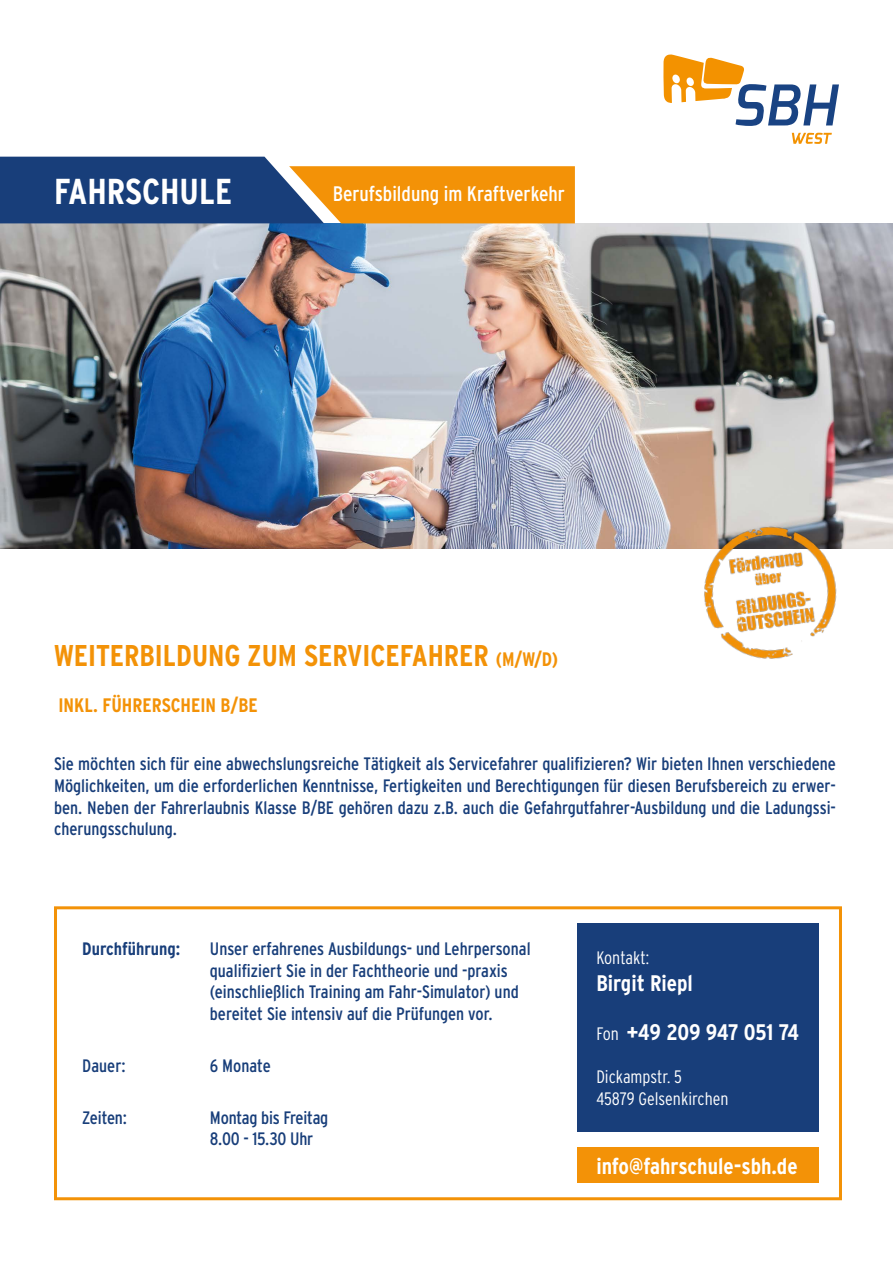
<style>
.page{position:relative;width:893px;height:1263px;background:#fff}
.page>*{position:absolute;margin:0;border:0;box-sizing:border-box;transform-origin:0 0}
.t1{font:700 36px "Interstate Condensed";color:#fff}
.t2{font:700 30px "Interstate Condensed";color:#f39207}
.t3{font:700 22.5px/48.6px "Interstate Condensed";color:#fff}
.t4{font:21px "Interstate Condensed";color:#fff}
.t5{font:700 19.5px "Interstate Condensed";color:#f39207}
.t6{font:18px/21.6px "Interstate Condensed";color:#183e7a}
.t7{font:300 18px/21.6px "Interstate Condensed";color:#fff}
.t8{font:700 18px "Interstate Condensed";color:#183e7a}
.s1{font-size:19.5px}
.s2{font-weight:300;font-size:18px}
</style>
<div class="page">
<div style="left:54px;top:906px;width:788px;height:294px;border:3px solid #f39207"></div>
<img style="left:0;top:223px;width:893px;height:326px">
<div style="left:578px;top:1147px;width:241px;height:36px;background:#f39207"></div>
<div style="left:578px;top:923px;width:241px;height:209px;background:#183e7a"></div>
<svg style="left:0;top:157px;width:575px;height:66px;background:#84715a"></svg>
<svg style="left:792px;top:133px;width:40px;height:11px"></svg>
<svg style="left:663px;top:54px;width:176px;height:72px"></svg>
<img style="left:693px;top:514px;width:153px;height:145px">
<h1 class="t1" style="left:54px;top:172px;width:180px">FAHRSCHULE</h1>
<p class="t4" style="left:333px;top:182px;width:234px">Berufsbildung im Kraftverkehr</p>
<h2 class="t2" style="left:54px;top:638px;width:506px">WEITERBILDUNG ZUM SERVICEFAHRER <span class="s1">(M/W/D)</span></h2>
<p class="t5" style="left:58px;top:694px;width:201px">INKL. FÜHRERSCHEIN B/BE</p>
<p class="t6" style="left:54px;top:753px;width:783px;text-align:justify">Sie möchten sich für eine abwechslungsreiche Tätigkeit als Servicefahrer qualifizieren? Wir bieten Ihnen verschiedene Möglichkeiten, um die erforderlichen Kenntnisse, Fertigkeiten und Berechtigungen für diesen Berufsbereich zu erwer&shy;ben. Neben der Fahrerlaubnis Klasse B/BE gehören dazu z.B. auch die Gefahrgutfahrer-Ausbildung und die Ladungssi&shy;cherungsschulung.</p>
<p class="t8" style="left:82px;top:938px;width:99px">Durchführung:</p>
<p class="t6" style="left:210px;top:938px;width:322px">Unser erfahrenes Ausbildungs- und Lehrpersonal qualifiziert Sie in der Fachtheorie und -praxis (einschließlich Training am Fahr-Simulator) und bereitet Sie intensiv auf die Prüfungen vor.</p>
<p class="t6" style="left:82px;top:1055px;width:45px">Dauer:</p>
<p class="t6" style="left:210px;top:1055px;width:63px">6 Monate</p>
<p class="t6" style="left:82px;top:1106px;width:46px">Zeiten:</p>
<p class="t6" style="left:210px;top:1106px;width:120px">Montag bis Freitag<br>8.00 - 15.30 Uhr</p>
<p class="t7" style="left:596px;top:947px;width:54px">Kontakt:</p>
<p class="t3" style="left:596px;top:959px;width:204px">Birgit Riepl<br><span class="s2">Fon</span> +49 209 947 051 74</p>
<p class="t7" style="left:596px;top:1066px;width:134px">Dickampstr. 5<br>45879 Gelsenkirchen</p>
<p class="t3" style="left:596px;top:1141px;width:203px">info@fahrschule-sbh.de</p>
</div>
